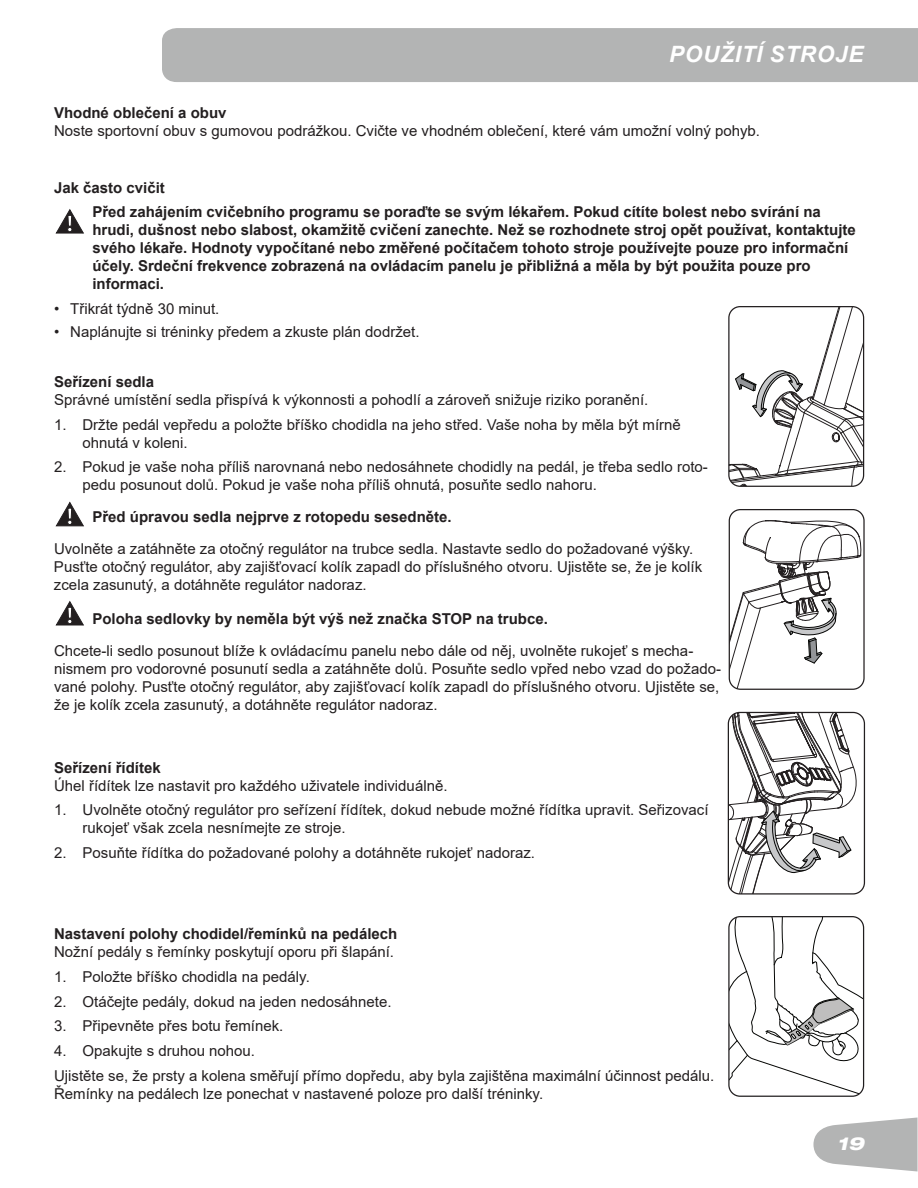
<style>
.page{position:relative;width:918px;height:1188px;background:#fff}
.page>*{position:absolute;margin:0;border:0;box-sizing:border-box;transform-origin:0 0}
.t1{font:italic 700 22.5px "Arial";letter-spacing:.035em;color:#fff}
.t2{font:italic 800 expanded 18px "Helvetica Neue";color:#fff}
.t3{font:15px/18px "Arial";color:#231f20}
.t4{font:700 15px/18px "Arial";color:#231f20}
</style>
<div class="page">
<div style="left:162px;top:28px;width:756px;height:54px;background:#b3b4b4"></div>
<svg style="left:813px;top:1118px;width:105px;height:54px"></svg>
<svg style="left:56px;top:209px;width:28px;height:25px"></svg>
<svg style="left:56px;top:502px;width:28px;height:24px"></svg>
<svg style="left:56px;top:601px;width:28px;height:24px"></svg>
<svg style="left:730px;top:917px;width:134px;height:177px"></svg>
<div style="left:728px;top:916px;width:136px;height:181px;border:1px solid #201d1e;border-radius:11px"></div>
<svg style="left:729px;top:520px;width:132px;height:169px"></svg>
<div style="left:729px;top:509px;width:136px;height:181px;border:1px solid #231f20;border-radius:11px"></div>
<svg style="left:730px;top:307px;width:134px;height:179px"></svg>
<div style="left:728px;top:306px;width:136px;height:181px;border:1px solid #231f20;border-radius:11px"></div>
<svg style="left:728px;top:712px;width:130px;height:181px"></svg>
<div style="left:728px;top:712px;width:137px;height:183px;border:1px solid #231f20;border-radius:11px"></div>
<h1 class="t1" style="left:669px;top:40px;width:196px">POUŽITÍ STROJE</h1>
<p class="t4" style="left:54px;top:104px;width:174px">Vhodné oblečení a obuv</p>
<p class="t3" style="left:54px;top:122px;width:708px">Noste sportovní obuv s gumovou podrážkou. Cvičte ve vhodném oblečení, které vám umožní volný pohyb.</p>
<p class="t4" style="left:92px;top:175px;width:730px;line-height:24.8px;text-indent:-38px">Jak často cvičit<br>Před zahájením cvičebního programu se poraďte se svým lékařem. Pokud cítíte bolest nebo svírání na</p>
<p class="t4" style="left:92px;top:221px;width:765px">hrudi, dušnost nebo slabost, okamžitě cvičení zanechte. Než se rozhodnete stroj opět používat, kontaktujte svého lékaře. Hodnoty vypočítané nebo změřené počítačem tohoto stroje používejte pouze pro informační účely. Srdeční frekvence zobrazená na ovládacím panelu je přibližná a měla by být použita pouze pro informaci.</p>
<p class="t3" style="left:54px;top:300px;width:167px">• Třikrát týdně 30 minut.</p>
<p class="t3" style="left:54px;top:323px;width:367px">• Naplánujte si tréninky předem a zkuste plán dodržet.</p>
<p class="t4" style="left:54px;top:373px;width:102px">Seřízení sedla</p>
<p class="t3" style="left:54px;top:391px;width:596px">Správné umístění sedla přispívá k výkonnosti a pohodlí a zároveň snižuje riziko poranění.</p>
<p class="t3" style="left:82px;top:415px;width:600px;text-indent:-28px">1. Držte pedál vepředu a položte bříško chodidla na jeho střed. Vaše noha by měla být mírně ohnutá v koleni.</p>
<p class="t3" style="left:83px;top:458px;width:627px;text-indent:-29px">2. Pokud je vaše noha příliš narovnaná nebo nedosáhnete chodidly na pedál, je třeba sedlo roto&shy;pedu posunout dolů. Pokud je vaše noha příliš ohnutá, posuňte sedlo nahoru.</p>
<p class="t4" style="left:92px;top:508px;width:361px">Před úpravou sedla nejprve z rotopedu sesedněte.</p>
<p class="t3" style="left:54px;top:539px;width:650px">Uvolněte a zatáhněte za otočný regulátor na trubce sedla. Nastavte sedlo do požadované výšky.<br>Pusťte otočný regulátor, aby zajišťovací kolík zapadl do příslušného otvoru. Ujistěte se, že je kolík zcela zasunutý, a dotáhněte regulátor nadoraz.</p>
<p class="t4" style="left:92px;top:610px;width:457px">Poloha sedlovky by neměla být výš než značka STOP na trubce.</p>
<p class="t3" style="left:54px;top:641px;width:669px">Chcete-li sedlo posunout blíže k ovládacímu panelu nebo dále od něj, uvolněte rukojeť s mecha&shy;nismem pro vodorovné posunutí sedla a zatáhněte dolů. Posuňte sedlo vpřed nebo vzad do požado&shy;vané polohy. Pusťte otočný regulátor, aby zajišťovací kolík zapadl do příslušného otvoru. Ujistěte se, že je kolík zcela zasunutý, a dotáhněte regulátor nadoraz.</p>
<p class="t4" style="left:54px;top:759px;width:108px">Seřízení řídítek</p>
<p class="t3" style="left:54px;top:776px;width:395px">Úhel řídítek lze nastavit pro každého uživatele individuálně.</p>
<p class="t3" style="left:83px;top:801px;width:628px;text-indent:-28px">1. Uvolněte otočný regulátor pro seřízení řídítek, dokud nebude možné řídítka upravit. Seřizovací rukojeť však zcela nesnímejte ze stroje.</p>
<p class="t3" style="left:54px;top:844px;width:483px">2. Posuňte řídítka do požadované polohy a dotáhněte rukojeť nadoraz.</p>
<p class="t4" style="left:54px;top:925px;width:345px">Nastavení polohy chodidel/řemínků na pedálech</p>
<p class="t3" style="left:54px;top:943px;width:342px">Nožní pedály s řemínky poskytují oporu při šlapání.</p>
<p class="t3" style="left:54px;top:968px;width:257px">1. Položte bříško chodidla na pedály.</p>
<p class="t3" style="left:54px;top:992px;width:339px">2. Otáčejte pedály, dokud na jeden nedosáhnete.</p>
<p class="t3" style="left:54px;top:1017px;width:231px">3. Připevněte přes botu řemínek.</p>
<p class="t3" style="left:54px;top:1038px;width:662px;line-height:24.8px">4. Opakujte s druhou nohou.<br>Ujistěte se, že prsty a kolena směřují přímo dopředu, aby byla zajištěna maximální účinnost pedálu.</p>
<p class="t3" style="left:54px;top:1085px;width:491px">Řemínky na pedálech lze ponechat v nastavené poloze pro další tréninky.</p>
<p class="t2" style="left:837px;top:1132px;width:28px">19</p>
</div>
